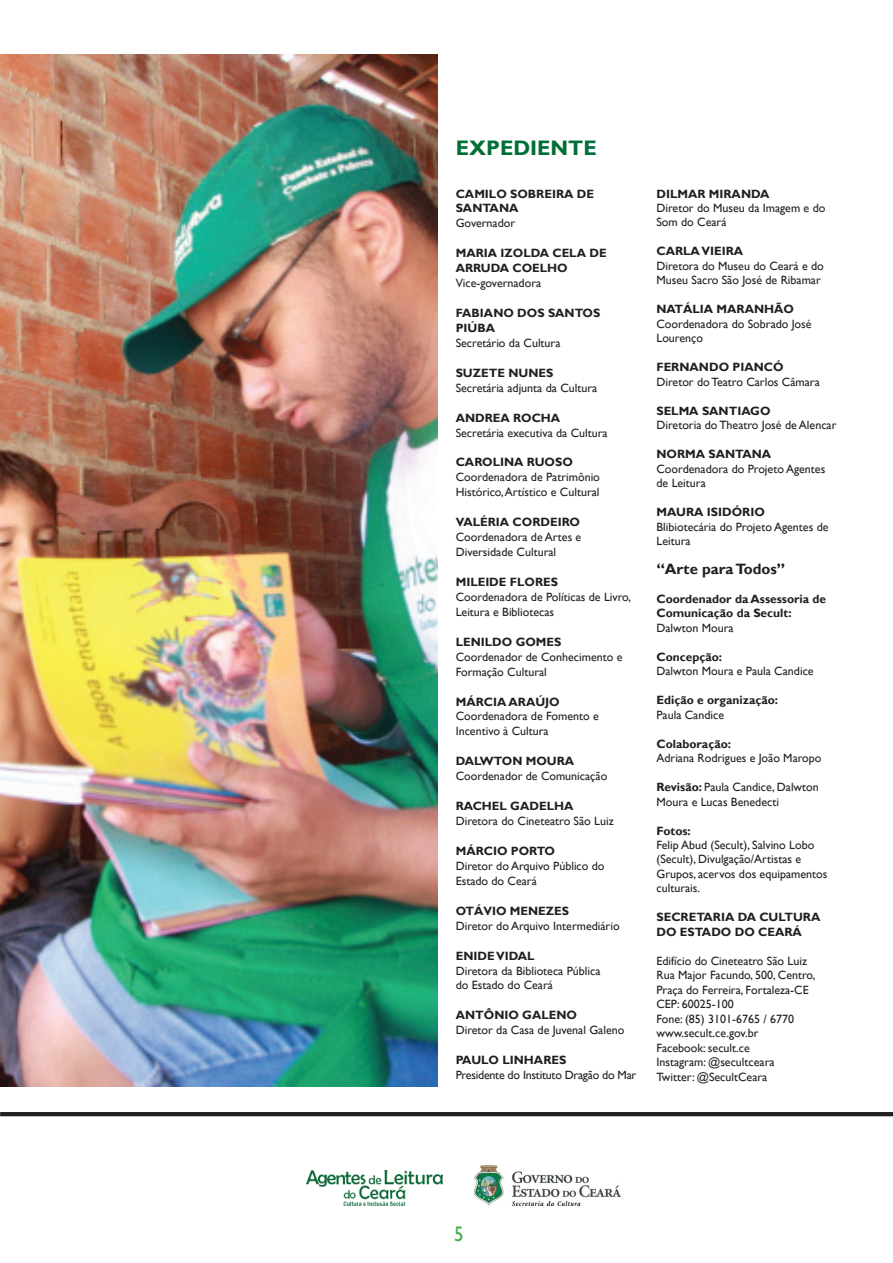
<style>
.page{position:relative;width:893px;height:1263px;background:#fff}
.page>*{position:absolute;margin:0;border:0;box-sizing:border-box;transform-origin:0 0}
.t1{font:700 21px "Gill Sans";color:#006e37}
.t2{font:21px "Gill Sans";color:#40ae49;scale:.9 1}
.t3{font:700 15px "Gill Sans";color:#231f20}
.t4{font:12px/14.4px "Gill Sans";color:#231f20}
.t5{font:700 12px/15px "Gill Sans";color:#231f20}
.t6{font:12px "Gill Sans";letter-spacing:-.02em;color:#231f20}
.s1{font-weight:700}
</style>
<div class="page">
<img style="left:475px;top:1165px;width:145px;height:40px">
<hr style="left:0;top:1112px;width:893px;height:4px;background:#231f20">
<img style="left:306px;top:1171px;width:136px;height:35px">
<img style="left:0;top:54px;width:437px;height:1032px">
<h1 class="t1" style="left:456px;top:135px;width:142px">EXPEDIENTE</h1>
<p class="t5" style="left:456px;top:186px;width:140px">CAMILO SOBREIRA DE<br>SANTANA</p>
<p class="t4" style="left:456px;top:216px;width:61px">Governador</p>
<p class="t5" style="left:456px;top:246px;width:152px">MARIA IZOLDA CELA DE<br>ARRUDA COELHO</p>
<p class="t4" style="left:456px;top:276px;width:87px">Vice-governadora</p>
<p class="t5" style="left:456px;top:306px;width:146px">FABIANO DOS SANTOS<br>PIÚBA</p>
<p class="t4" style="left:456px;top:336px;width:106px">Secretário da Cultura</p>
<p class="t5" style="left:456px;top:366px;width:99px">SUZETE NUNES</p>
<p class="t4" style="left:456px;top:381px;width:143px">Secretária adjunta da Cultura</p>
<p class="t5" style="left:456px;top:410px;width:106px">ANDREA ROCHA</p>
<p class="t4" style="left:456px;top:426px;width:154px">Secretária executiva da Cultura</p>
<p class="t5" style="left:456px;top:455px;width:119px">CAROLINA RUOSO</p>
<p class="t4" style="left:456px;top:470px;width:146px;line-height:15px">Coordenadora de Patrimônio<br>Histórico, Artístico e Cultural</p>
<p class="t5" style="left:456px;top:515px;width:126px">VALÉRIA CORDEIRO</p>
<p class="t4" style="left:456px;top:530px;width:127px;line-height:15px">Coordenadora de Artes e<br>Diversidade Cultural</p>
<p class="t5" style="left:456px;top:575px;width:104px">MILEIDE FLORES</p>
<p class="t4" style="left:456px;top:590px;width:177px;line-height:15px">Coordenadora de Políticas de Livro,<br>Leitura e Bibliotecas</p>
<p class="t5" style="left:456px;top:634px;width:107px">LENILDO GOMES</p>
<p class="t4" style="left:456px;top:649px;width:168px;line-height:15px">Coordenador de Conhecimento e<br>Formação Cultural</p>
<p class="t5" style="left:456px;top:694px;width:106px">MÁRCIA ARAÚJO</p>
<p class="t4" style="left:456px;top:709px;width:145px;line-height:15px">Coordenadora de Fomento e<br>Incentivo à Cultura</p>
<p class="t5" style="left:456px;top:754px;width:120px">DALWTON MOURA</p>
<p class="t4" style="left:456px;top:769px;width:153px">Coordenador de Comunicação</p>
<p class="t5" style="left:456px;top:799px;width:119px">RACHEL GADELHA</p>
<p class="t4" style="left:456px;top:814px;width:160px">Diretora do Cineteatro São Luiz</p>
<p class="t5" style="left:456px;top:844px;width:101px">MÁRCIO PORTO</p>
<p class="t4" style="left:456px;top:858px;width:150px;line-height:15px">Diretor do Arquivo Público do<br>Estado do Ceará</p>
<p class="t5" style="left:456px;top:903px;width:115px">OTÁVIO MENEZES</p>
<p class="t4" style="left:456px;top:919px;width:165px">Diretor do Arquivo Intermediário</p>
<p class="t5" style="left:456px;top:948px;width:80px">ENIDE VIDAL</p>
<p class="t4" style="left:456px;top:963px;width:146px;line-height:15px">Diretora da Biblioteca Pública do Estado do Ceará</p>
<p class="t5" style="left:456px;top:1008px;width:123px">ANTÔNIO GALENO</p>
<p class="t4" style="left:456px;top:1023px;width:170px">Diretor da Casa de Juvenal Galeno</p>
<p class="t5" style="left:456px;top:1053px;width:112px">PAULO LINHARES</p>
<p class="t6" style="left:456px;top:1068px;width:182px">Presidente do Instituto Dragão do Mar</p>
<p class="t5" style="left:656px;top:186px;width:115px">DILMAR MIRANDA</p>
<p class="t4" style="left:656px;top:201px;width:170px">Diretor do Museu da Imagem e do<br>Som do Ceará</p>
<p class="t5" style="left:656px;top:244px;width:88px">CARLA VIEIRA</p>
<p class="t4" style="left:656px;top:259px;width:169px">Diretora do Museu do Ceará e do<br>Museu Sacro São José de Ribamar</p>
<p class="t5" style="left:656px;top:302px;width:139px">NATÁLIA MARANHÃO</p>
<p class="t4" style="left:656px;top:317px;width:157px">Coordenadora do Sobrado José<br>Lourenço</p>
<p class="t5" style="left:656px;top:360px;width:129px">FERNANDO PIANCÓ</p>
<p class="t4" style="left:656px;top:375px;width:165px">Diretor do Teatro Carlos Câmara</p>
<p class="t5" style="left:656px;top:403px;width:116px">SELMA SANTIAGO</p>
<p class="t4" style="left:656px;top:418px;width:182px">Diretoria do Theatro José de Alencar</p>
<p class="t5" style="left:656px;top:447px;width:21px">Norma</p>
<p class="t5" style="left:708px;top:447px;width:18px">Santana</p>
<p class="t4" style="left:656px;top:462px;width:170px">Coordenadora do Projeto Agentes de Leitura</p>
<p class="t5" style="left:656px;top:505px;width:21px">Maura</p>
<p class="t5" style="left:707px;top:505px;width:44px">IsidÓrio</p>
<p class="t4" style="left:656px;top:519px;width:174px">Blibiotecária do Projeto Agentes de<br>Leitura</p>
<p class="t3" style="left:656px;top:560px;width:130px">“Arte para Todos”</p>
<p class="t5" style="left:656px;top:592px;width:171px;line-height:14.4px">Coordenador da Assessoria de<br>Comunicação da Secult:</p>
<p class="t4" style="left:656px;top:621px;width:79px">Dalwton Moura</p>
<p class="t5" style="left:656px;top:649px;width:67px">Concepção:</p>
<p class="t4" style="left:656px;top:664px;width:159px">Dalwton Moura e Paula Candice</p>
<p class="t5" style="left:656px;top:693px;width:123px">Edição e organização:</p>
<p class="t4" style="left:656px;top:708px;width:69px">Paula Candice</p>
<p class="t5" style="left:656px;top:736px;width:76px">Colaboração:</p>
<p class="t4" style="left:656px;top:751px;width:167px">Adriana Rodrigues e João Maropo</p>
<p class="t4" style="left:656px;top:780px;width:164px"><span class="s1">Revisão:</span> Paula Candice, Dalwton<br>Moura e Lucas Benedecti</p>
<p class="t5" style="left:656px;top:823px;width:36px">Fotos:</p>
<p class="t4" style="left:656px;top:838px;width:172px">Felip Abud (Secult), Salvino Lobo (Secult), Divulgação/Artistas e<br>Grupos, acervos dos equipamentos culturais.</p>
<p class="t5" style="left:656px;top:910px;width:165px;line-height:14.4px">SECRETARIA DA CULTURA<br>DO ESTADO DO CEARÁ</p>
<p class="t4" style="left:656px;top:954px;width:161px">Edifício do Cineteatro São Luiz<br>Rua Major Facundo, 500, Centro,<br>Praça do Ferreira, Fortaleza-CE<br>CEP: 60025-100<br>Fone: (85) 3101-6765 / 6770 www.secult.ce.gov.br<br>Facebook: secult.ce<br>Instagram: @secultceara<br>Twitter: @SecultCeara</p>
<h1 class="t2" style="left:454px;top:1222px;width:12px">5</h1>
</div>
